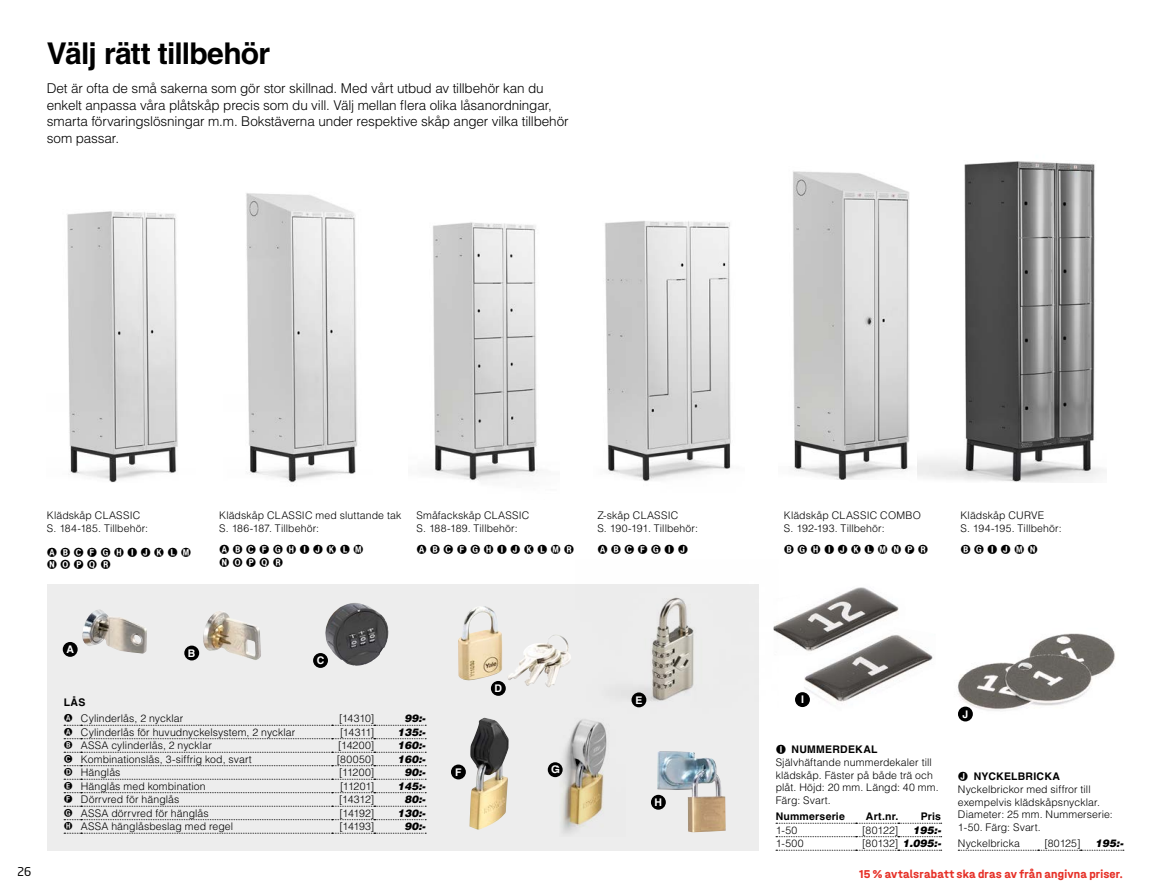
<style>
.page{position:relative;width:1170px;height:893px;background:#fff}
.page>*{position:absolute;margin:0;border:0;box-sizing:border-box;transform-origin:0 0}
.t1{font:700 30px "Helvetica AJ";letter-spacing:-.025em;color:#000}
.t2{font:300 13.5px/16.5px "Helvetica AJ";letter-spacing:-.01em;color:#000}
.t3{font:700 12px "Halvar AJP Mittel";letter-spacing:.02em;color:#e63027}
.t4{font:12px "Neo Sans Pro";color:#000}
.t5{font:300 10.5px/12.6px "Helvetica AJ";letter-spacing:.01em;color:#000}
.t6{font:10.5px/12.6px "Bundesbahn Pi One";letter-spacing:.275em;color:#000}
.t7{font:italic 900 10.5px "Helvetica AJ";color:#000}
.t8{font:700 10.5px "Helvetica AJ";letter-spacing:.02em;color:#000}
.t9{font:700 10.5px "Helvetica AJ";color:#fff}
.s1{font-weight:700}
.s2{font-family:"Bundesbahn Pi One";font-weight:400;font-size:9px}
.s3{font-family:"Bundesbahn Pi One";font-weight:400}
.s4{font-weight:900;font-style:italic}
</style>
<div class="page">
<div style="left:47px;top:584px;width:711px;height:266px;background:#ededed"></div>
<img style="left:778px;top:587px;width:121px;height:61px">
<img style="left:803px;top:626px;width:130px;height:81px">
<img style="left:957px;top:633px;width:158px;height:89px">
<img style="left:605px;top:221px;width:126px;height:261px">
<img style="left:67px;top:211px;width:111px;height:271px">
<img style="left:430px;top:222px;width:111px;height:259px">
<img style="left:917px;top:161px;width:189px;height:321px">
<img style="left:246px;top:193px;width:112px;height:290px">
<img style="left:793px;top:171px;width:117px;height:309px">
<img style="left:82px;top:609px;width:65px;height:44px">
<img style="left:325px;top:603px;width:63px;height:63px">
<img style="left:469px;top:718px;width:39px;height:112px">
<img style="left:657px;top:757px;width:68px;height:75px">
<img style="left:458px;top:606px;width:95px;height:80px">
<img style="left:203px;top:611px;width:58px;height:49px">
<img style="left:632px;top:584px;width:146px;height:173px">
<img style="left:653px;top:598px;width:40px;height:102px">
<div style="left:63px;top:642px;width:15px;height:15px;background:#000;border-radius:50%"></div>
<div style="left:631px;top:692px;width:15px;height:15px;background:#000;border-radius:50%"></div>
<div style="left:313px;top:653px;width:15px;height:15px;background:#000;border-radius:50%"></div>
<div style="left:547px;top:762px;width:15px;height:15px;background:#000;border-radius:50%"></div>
<div style="left:795px;top:692px;width:14px;height:15px;background:#000;border-radius:50%"></div>
<div style="left:184px;top:646px;width:15px;height:14px;background:#000;border-radius:50%"></div>
<div style="left:451px;top:764px;width:15px;height:15px;background:#000;border-radius:50%"></div>
<div style="left:491px;top:681px;width:14px;height:15px;background:#000;border-radius:50%"></div>
<div style="left:651px;top:795px;width:14px;height:15px;background:#000;border-radius:50%"></div>
<div style="left:957px;top:707px;width:15px;height:14px;background:#000;border-radius:50%"></div>
<img style="left:559px;top:719px;width:48px;height:114px">
<svg style="left:958px;top:850px;width:165px;height:1px"></svg>
<svg style="left:776px;top:823px;width:165px;height:1px"></svg>
<svg style="left:776px;top:836px;width:165px;height:1px"></svg>
<svg style="left:776px;top:850px;width:165px;height:1px"></svg>
<svg style="left:64px;top:725px;width:362px;height:1px"></svg>
<svg style="left:64px;top:738px;width:362px;height:1px"></svg>
<svg style="left:64px;top:752px;width:362px;height:1px"></svg>
<svg style="left:64px;top:765px;width:362px;height:1px"></svg>
<svg style="left:64px;top:779px;width:362px;height:1px"></svg>
<svg style="left:64px;top:792px;width:362px;height:1px"></svg>
<svg style="left:64px;top:806px;width:362px;height:1px"></svg>
<svg style="left:64px;top:819px;width:362px;height:1px"></svg>
<svg style="left:64px;top:833px;width:362px;height:1px"></svg>
<h1 class="t1" style="left:47px;top:35px;width:225px">Välj rätt tillbehör</h1>
<p class="t2" style="left:47px;top:80px;width:523px">Det är ofta de små sakerna som gör stor skillnad. Med vårt utbud av tillbehör kan du enkelt anpassa våra plåtskåp precis som du vill. Välj mellan flera olika låsanordningar, smarta förvaringslösningar m.m. Bokstäverna under respektive skåp anger vilka tillbehör som passar.</p>
<p class="t5" style="left:47px;top:509px;width:103px">Klädskåp CLASSIC<br>S. 184-185. Tillbehör:</p>
<p class="t5" style="left:219px;top:509px;width:184px">Klädskåp CLASSIC med sluttande tak<br>S. 186-187. Tillbehör:</p>
<p class="t5" style="left:416px;top:509px;width:114px">Småfackskåp CLASSIC<br>S. 188-189. Tillbehör:</p>
<p class="t5" style="left:597px;top:509px;width:102px">Z-skåp CLASSIC<br>S. 190-191. Tillbehör:</p>
<p class="t5" style="left:783px;top:509px;width:139px">Klädskåp CLASSIC COMBO<br>S. 192-193. Tillbehör:</p>
<p class="t5" style="left:960px;top:509px;width:103px">Klädskåp CURVE<br>S. 194-195. Tillbehör:</p>
<p class="t6" style="left:47px;top:546px;width:146px">ABCFGHIJKLM<br>NOPQR</p>
<p class="t6" style="left:219px;top:544px;width:146px">ABCFGHIJKLM</p>
<p class="t6" style="left:783px;top:543px;width:146px">BGHIJKLMNPR</p>
<p class="t6" style="left:416px;top:543px;width:159px">ABCFGHIJKLMR</p>
<p class="t6" style="left:597px;top:543px;width:92px">ABCFGIJ</p>
<p class="t6" style="left:960px;top:543px;width:79px">BGIJMN</p>
<p class="t6" style="left:219px;top:556px;width:66px">NOPQR</p>
<p class="t9" style="left:66px;top:643px;width:9px">A</p>
<p class="t9" style="left:188px;top:647px;width:9px">B</p>
<p class="t5" style="left:64px;top:694px;width:121px;line-height:16.5px"><span class="s1">LÅS<br></span><span class="s2">A</span> Cylinderlås, 2 nycklar</p>
<p class="t9" style="left:317px;top:654px;width:9px">C</p>
<p class="t5" style="left:339px;top:712px;width:37px">[14310]</p>
<p class="t7" style="left:404px;top:712px;width:23px">99:-</p>
<p class="t5" style="left:64px;top:726px;width:233px"><span class="s2">A</span> Cylinderlås för huvudnyckelsystem, 2 nycklar</p>
<p class="t5" style="left:340px;top:726px;width:36px">[14311]</p>
<p class="t7" style="left:397px;top:725px;width:30px">135:-</p>
<p class="t5" style="left:64px;top:739px;width:149px"><span class="s2">B</span> ASSA cylinderlås, 2 nycklar</p>
<p class="t5" style="left:338px;top:739px;width:38px">[14200]</p>
<p class="t7" style="left:397px;top:739px;width:30px">160:-</p>
<p class="t5" style="left:64px;top:753px;width:189px"><span class="s2">C</span> Kombinationslås, 3-siffrig kod, svart</p>
<p class="t5" style="left:337px;top:753px;width:39px">[80050]</p>
<p class="t7" style="left:397px;top:752px;width:30px">160:-</p>
<p class="t5" style="left:64px;top:766px;width:58px"><span class="s2">D</span> Hänglås</p>
<p class="t5" style="left:339px;top:766px;width:37px">[11200]</p>
<p class="t7" style="left:404px;top:766px;width:23px">90:-</p>
<p class="t5" style="left:64px;top:780px;width:143px"><span class="s2">E</span> Hänglås med kombination</p>
<p class="t5" style="left:340px;top:780px;width:36px">[11201]</p>
<p class="t7" style="left:397px;top:779px;width:30px">145:-</p>
<p class="t5" style="left:64px;top:793px;width:117px"><span class="s2">F</span> Dörrvred för hänglås</p>
<p class="t5" style="left:339px;top:793px;width:37px">[14312]</p>
<p class="t7" style="left:404px;top:793px;width:23px">80:-</p>
<p class="t5" style="left:64px;top:807px;width:146px"><span class="s2">G</span> ASSA dörrvred för hänglås</p>
<p class="t5" style="left:339px;top:807px;width:36px">[14192]</p>
<p class="t7" style="left:397px;top:806px;width:30px">130:-</p>
<p class="t5" style="left:64px;top:820px;width:171px"><span class="s2">H</span> ASSA hänglåsbeslag med regel</p>
<p class="t5" style="left:339px;top:820px;width:36px">[14193]</p>
<p class="t7" style="left:404px;top:820px;width:23px">90:-</p>
<p class="t9" style="left:455px;top:766px;width:8px">F</p>
<p class="t9" style="left:494px;top:682px;width:9px">D</p>
<p class="t9" style="left:551px;top:763px;width:10px">G</p>
<p class="t9" style="left:635px;top:694px;width:9px">E</p>
<p class="t9" style="left:654px;top:796px;width:9px">H</p>
<p class="t9" style="left:801px;top:693px;width:4px">I</p>
<p class="t5" style="left:775px;top:743px;width:164px"><span class="s3">I</span> <span class="s1">NUMMERDEKAL<br></span>Självhäftande nummerdekaler till klädskåp. Fäster på både trä och plåt. Höjd: 20 mm. Längd: 40 mm.<br>Färg: Svart.</p>
<p class="t8" style="left:775px;top:810px;width:71px">Nummerserie</p>
<p class="t8" style="left:865px;top:810px;width:34px">Art.nr.</p>
<p class="t8" style="left:920px;top:810px;width:22px">Pris</p>
<p class="t5" style="left:775px;top:824px;width:23px">1-50</p>
<p class="t5" style="left:862px;top:824px;width:38px">[80122]</p>
<p class="t7" style="left:912px;top:823px;width:30px">195:-</p>
<p class="t5" style="left:775px;top:837px;width:30px">1-500</p>
<p class="t5" style="left:862px;top:837px;width:80px">[80132] <span class="s4">1.095:-</span></p>
<p class="t9" style="left:962px;top:708px;width:7px">J</p>
<p class="t5" style="left:957px;top:770px;width:156px"><span class="s3">J</span> <span class="s1">NYCKELBRICKA<br></span>Nyckelbrickor med siffror till exempelvis klädskåpsnycklar.<br>Diameter: 25 mm. Nummerserie:<br>1-50. Färg: Svart.</p>
<p class="t5" style="left:957px;top:837px;width:63px">Nyckelbricka</p>
<p class="t5" style="left:1044px;top:837px;width:38px">[80125]</p>
<p class="t7" style="left:1095px;top:837px;width:30px">195:-</p>
<p class="t4" style="left:17px;top:864px;width:16px">26</p>
<p class="t3" style="left:859px;top:866px;width:265px">15 % avtalsrabatt ska dras av från angivna priser.</p>
</div>
